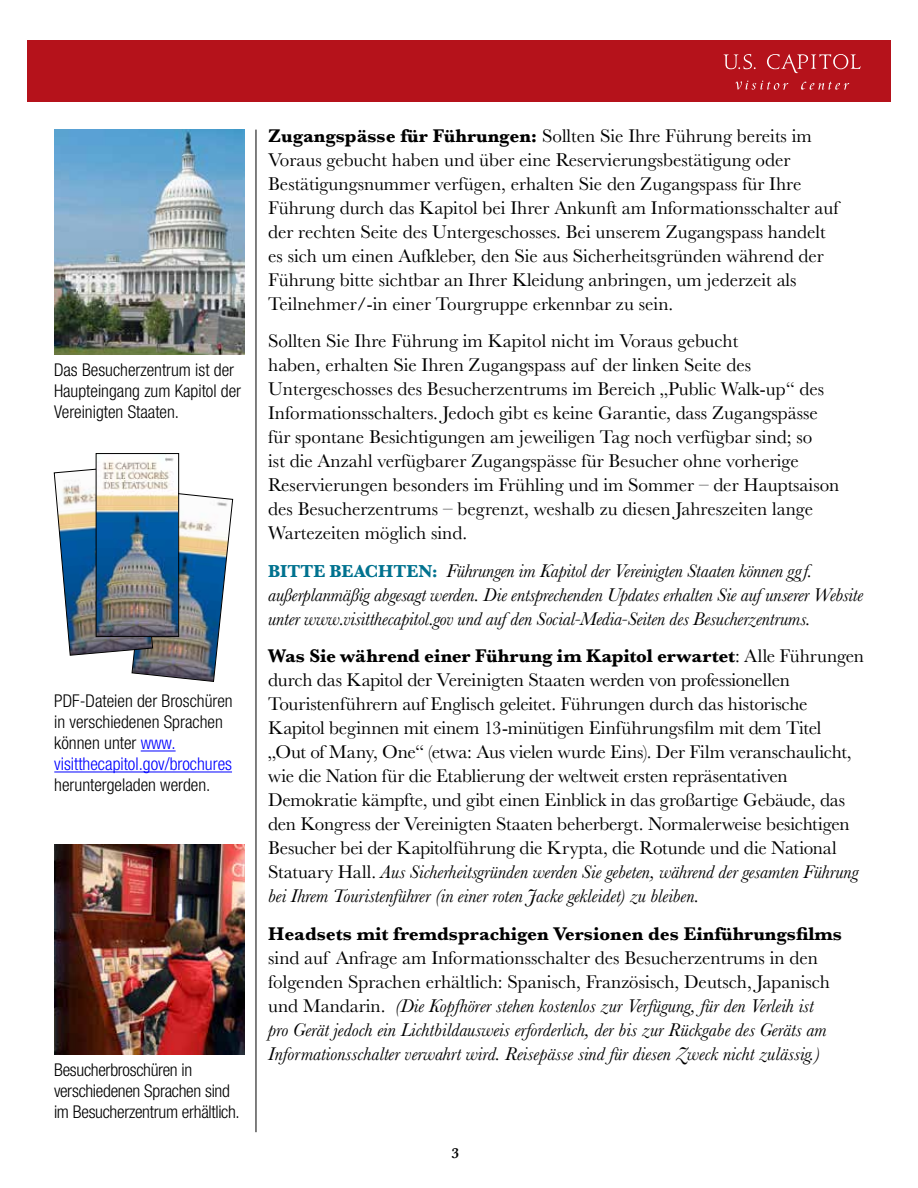
<style>
.page{position:relative;width:918px;height:1188px;background:#fff}
.page>*{position:absolute;margin:0;border:0;box-sizing:border-box;transform-origin:0 0}
.t1{font:19.2px/24px "Baskerville";color:#000}
.t2{font:italic 19.2px/24px "Baskerville";color:#000}
.t3{font:700 19.2px "Baskerville";color:#000}
.t4{font:300 condensed 17.7px/21px "Helvetica Neue LT Std";color:#000}
.t5{font:300 condensed 17.7px/21px "Helvetica Neue LT Std";letter-spacing:-.02em;color:#000}
.t6{font:600 15px "Baskerville";color:#000}
.s1{color:#00f}
.s2{font-weight:700}
.s3{font-weight:700;font-style:normal;font-size:18px;color:#00728f}
.s4{font-style:italic}
.s5{font-style:normal}
</style>
<div class="page">
<div style="left:27px;top:40px;width:863px;height:62px;background:#b5121b"></div>
<svg style="left:724px;top:54px;width:137px;height:36px"></svg>
<hr style="left:256px;top:130px;width:1px;height:1002px;background:#000">
<img style="left:54px;top:130px;width:190px;height:225px">
<img style="left:54px;top:844px;width:190px;height:210px">
<hr style="left:141px;top:751px;width:35px;height:1px;background:#00f">
<hr style="left:54px;top:772px;width:178px;height:1px;background:#00f">
<img style="left:54px;top:465px;width:179px;height:217px">
<img style="left:98px;top:457px;width:79px;height:178px">
<div style="left:96px;top:453px;width:83px;height:184px;border:1px solid #000"></div>
<p class="t4" style="left:54px;top:359px;width:189px">Das Besucherzentrum ist der<br>Haupteingang zum Kapitol der<br>Vereinigten Staaten.</p>
<p class="t4" style="left:54px;top:690px;width:180px">PDF-Dateien der Broschüren in verschiedenen Sprachen können unter <span class="s1">www. visitthecapitol.gov/brochures</span></p>
<p class="t4" style="left:54px;top:774px;width:158px">heruntergeladen werden.</p>
<p class="t5" style="left:54px;top:1059px;width:187px">Besucherbroschüren in verschiedenen Sprachen sind im Besucherzentrum erhältlich.</p>
<p class="t1" style="left:268px;top:124px;width:572px"><span class="s2">Zugangspässe für Führungen:</span> Sollten Sie Ihre Führung bereits im Voraus gebucht haben und über eine Reservierungsbestätigung oder Bestätigungsnummer verfügen, erhalten Sie den Zugangspass für Ihre Führung durch das Kapitol bei Ihrer Ankunft am Informationsschalter auf der rechten Seite des Untergeschosses. Bei unserem Zugangspass handelt es sich um einen Aufkleber, den Sie aus Sicherheitsgründen während der Führung bitte sichtbar an Ihrer Kleidung anbringen, um jederzeit als Teilnehmer/-in einer Tourgruppe erkennbar zu sein.</p>
<p class="t1" style="left:268px;top:329px;width:573px">Sollten Sie Ihre Führung im Kapitol nicht im Voraus gebucht<br>haben, erhalten Sie Ihren Zugangspass auf der linken Seite des Untergeschosses des Besucherzentrums im Bereich „Public Walk-up“ des Informationsschalters. Jedoch gibt es keine Garantie, dass Zugangspässe für spontane Besichtigungen am jeweiligen Tag noch verfügbar sind; so<br>ist die Anzahl verfügbarer Zugangspässe für Besucher ohne vorherige Reservierungen besonders im Frühling und im Sommer – der Hauptsaison des Besucherzentrums – begrenzt, weshalb zu diesen Jahreszeiten lange Wartezeiten möglich sind.</p>
<p class="t2" style="left:268px;top:559px;width:597px"><span class="s3">BITTE BEACHTEN:</span> Führungen im Kapitol der Vereinigten Staaten können ggf. außerplanmäßig abgesagt werden. Die entsprechenden Updates erhalten Sie auf unserer Website unter www.visitthecapitol.gov und auf den Social-Media-Seiten des Besucherzentrums.</p>
<p class="t1" style="left:268px;top:644px;width:597px"><span class="s2">Was Sie während einer Führung im Kapitol erwartet</span>: Alle Führungen durch das Kapitol der Vereinigten Staaten werden von professionellen Touristenführern auf Englisch geleitet. Führungen durch das historische Kapitol beginnen mit einem 13-minütigen Einführungsfilm mit dem Titel „Out of Many, One“ (etwa: Aus vielen wurde Eins). Der Film veranschaulicht, wie die Nation für die Etablierung der weltweit ersten repräsentativen Demokratie kämpfte, und gibt einen Einblick in das großartige Gebäude, das den Kongress der Vereinigten Staaten beherbergt. Normalerweise besichtigen Besucher bei der Kapitolführung die Krypta, die Rotunde und die National Statuary Hall. <span class="s4">Aus Sicherheitsgründen werden Sie gebeten, während der gesamten Führung bei Ihrem Touristenführer (in einer roten Jacke gekleidet) zu bleiben.</span></p>
<p class="t3" style="left:268px;top:920px;width:575px">Headsets mit fremdsprachigen Versionen des Einführungsfilms</p>
<p class="t2" style="left:268px;top:946px;width:563px"><span class="s5">sind auf Anfrage am Informationsschalter des Besucherzentrums in den folgenden Sprachen erhältlich: Spanisch, Französisch, Deutsch, Japanisch und Mandarin.</span> (Die Kopfhörer stehen kostenlos zur Verfügung, für den Verleih ist pro Gerät jedoch ein Lichtbildausweis erforderlich, der bis zur Rückgabe des Geräts am Informationsschalter verwahrt wird. Reisepässe sind für diesen Zweck nicht zulässig.)</p>
<p class="t6" style="left:452px;top:1142px;width:9px">3</p>
</div>
